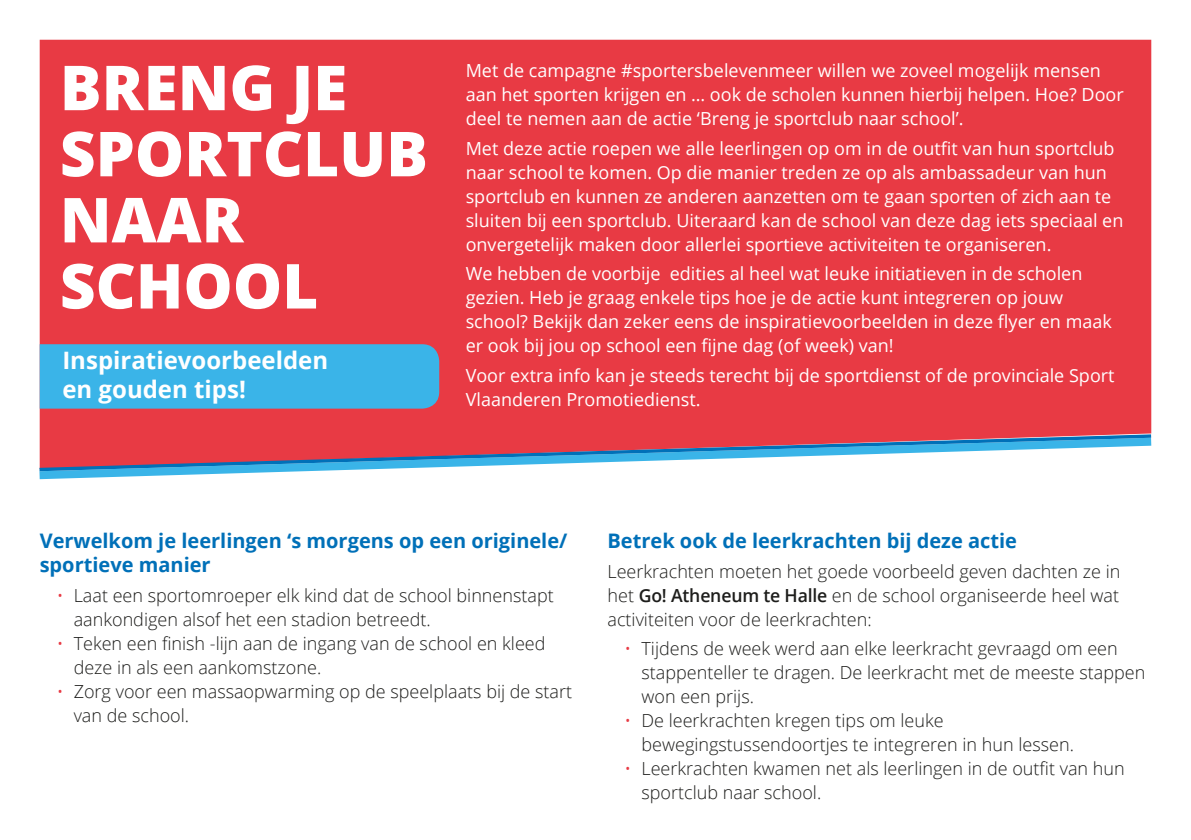
<style>
.page{position:relative;width:1191px;height:840px;background:#fff}
.page>*{position:absolute;margin:0;border:0;box-sizing:border-box;transform-origin:0 0}
.t1{font:800 62px/66px "Open Sans";color:#fff}
.t2{font:700 24px/28.8px "Open Sans";color:#fff}
.t3{font:700 20px/24px "Open Sans";color:#0070b8}
.t4{font:18px/24px "Open Sans";color:#fff}
.t5{font:300 18px/24px "Open Sans";color:#1d1d1b}
.s1{color:#e83a44}
.s2{font-weight:600}
</style>
<div class="page">
<div style="left:40px;top:40px;width:1111px;height:392px;background:#e83a44"></div>
<svg style="left:39px;top:473px;width:205px;height:7px"></svg>
<svg style="left:39px;top:432px;width:1113px;height:41px"></svg>
<div style="left:40px;top:344px;width:399px;height:64px;background:#3ab4e8"></div>
<h1 class="t1" style="left:60px;top:51px;width:370px">BRENG JE<br>SPORTCLUB<br>NAAR<br>SCHOOL</h1>
<p class="t4" style="left:466px;top:58px;width:659px">Met de campagne #sportersbelevenmeer willen we zoveel mogelijk mensen aan het sporten krijgen en … ook de scholen kunnen hierbij helpen. Hoe? Door deel te nemen aan de actie ‘Breng je sportclub naar school’.</p>
<p class="t4" style="left:466px;top:135px;width:659px">Met deze actie roepen we alle leerlingen op om in de outfit van hun sportclub naar school te komen. Op die manier treden ze op als ambassadeur van hun sportclub en kunnen ze anderen aanzetten om te gaan sporten of zich aan te sluiten bij een sportclub. Uiteraard kan de school van deze dag iets speciaal en onvergetelijk maken door allerlei sportieve activiteiten te organiseren.</p>
<p class="t4" style="left:466px;top:261px;width:647px">We hebben de voorbije edities al heel wat leuke initiatieven in de scholen gezien. Heb je graag enkele tips hoe je de actie kunt integreren op jouw school? Bekijk dan zeker eens de inspiratievoorbeelden in deze flyer en maak er ook bij jou op school een fijne dag (of week) van!</p>
<p class="t4" style="left:466px;top:363px;width:650px">Voor extra info kan je steeds terecht bij de sportdienst of de provinciale Sport<br>Vlaanderen Promotiedienst.</p>
<h2 class="t2" style="left:62px;top:345px;width:267px">Inspiratievoorbeelden en gouden tips!</h2>
<p class="t3" style="left:40px;top:528px;width:529px">Verwelkom je leerlingen ‘s morgens op een originele/ sportieve manier</p>
<p class="t5" style="left:74px;top:582px;width:481px;text-indent:-17px"><span class="s1">•</span> Laat een sportomroeper elk kind dat de school binnenstapt aankondigen alsof het een stadion betreedt.</p>
<p class="t5" style="left:74px;top:630px;width:473px;text-indent:-17px"><span class="s1">•</span> Teken een finish -lijn aan de ingang van de school en kleed deze in als een aankomstzone.</p>
<p class="t5" style="left:74px;top:678px;width:500px;text-indent:-17px"><span class="s1">•</span> Zorg voor een massaopwarming op de speelplaats bij de start van de school.</p>
<p class="t3" style="left:607px;top:528px;width:411px">Betrek ook de leerkrachten bij deze actie</p>
<p class="t5" style="left:607px;top:558px;width:514px;text-align:justify">Leerkrachten moeten het goede voorbeeld geven dachten ze in het <span class="s2">Go! Atheneum te Halle</span> en de school organiseerde heel wat activiteiten voor de leerkrachten:</p>
<p class="t5" style="left:641px;top:636px;width:505px;text-indent:-17px"><span class="s1">•</span> Tijdens de week werd aan elke leerkracht gevraagd om een stappenteller te dragen. De leerkracht met de meeste stappen won een prijs.</p>
<p class="t5" style="left:641px;top:708px;width:434px;text-indent:-17px"><span class="s1">•</span> De leerkrachten kregen tips om leuke bewegingstussendoortjes te integreren in hun lessen.</p>
<p class="t5" style="left:641px;top:756px;width:485px;text-indent:-17px"><span class="s1">•</span> Leerkrachten kwamen net als leerlingen in de outfit van hun sportclub naar school.</p>
</div>
